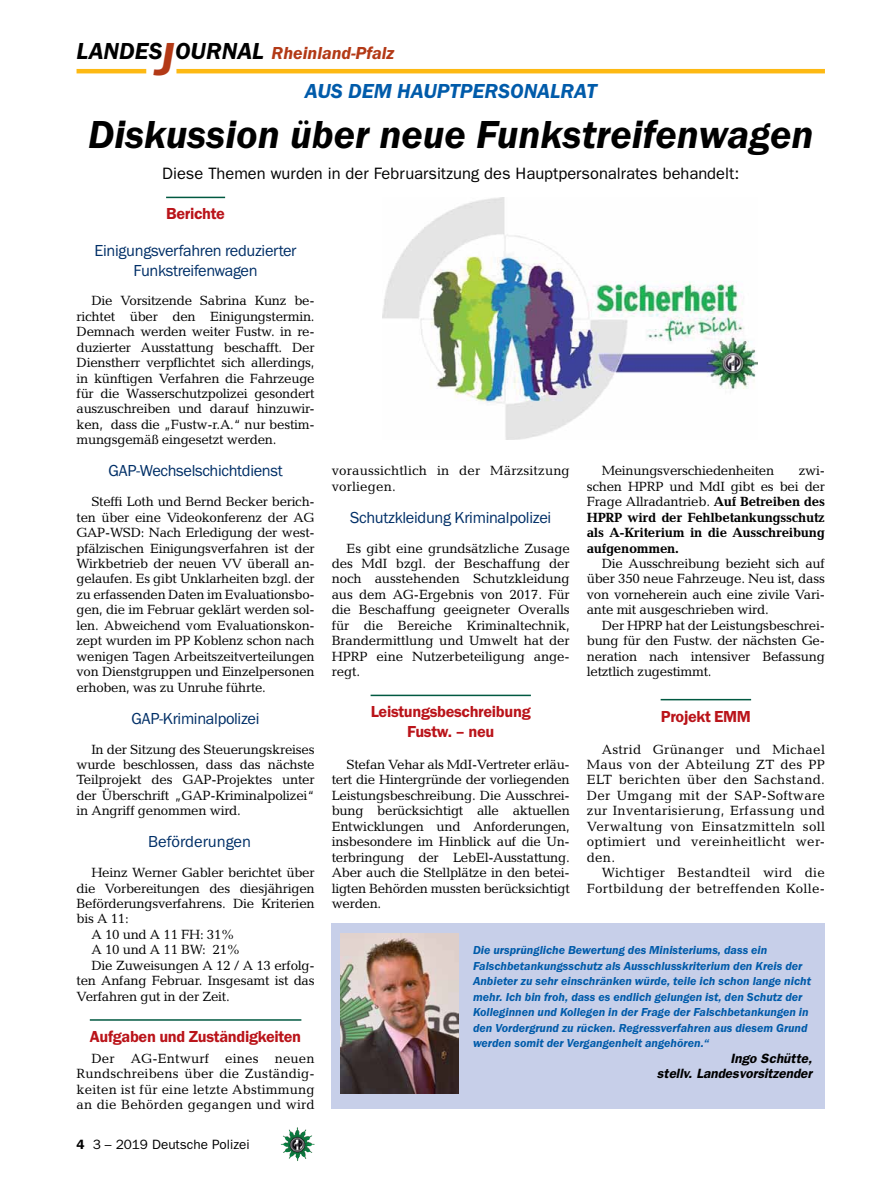
<style>
.page{position:relative;width:893px;height:1191px;background:#fff}
.page>*{position:absolute;margin:0;border:0;box-sizing:border-box;transform-origin:0 0}
.t1{font:italic 600 40.5px "Franklin Gothic Itc T";color:#000}
.t2{font:italic 600 21px "Franklin Gothic Itc T";color:#005baa}
.t3{font:italic 600 18px "Franklin Gothic Itc T";color:#b33916}
.t4{font:16.5px/19.5px "Franklin Gothic Itc T";letter-spacing:-.02em;color:#002f67;text-align:center}
.t5{font:600 16.5px/19.5px "Franklin Gothic Itc T";letter-spacing:-.02em;color:#ba141a;text-align:center}
.t6{font:16.5px "Franklin Gothic";color:#000}
.t7{font:16.5px "Franklin Gothic Itc T";color:#002f67}
.t8{font:13.5px/15.5px "Candida";letter-spacing:-.02em;color:#000;text-align:justify}
.t9{font:700 13.5px/15.5px "Candida";letter-spacing:-.02em;color:#000;text-align:justify}
.t10{font:13.5px/15.5px "Candida";letter-spacing:.02em;color:#000;text-align:right}
.t11{font:13.5px/15.5px "Candida";letter-spacing:.01em;color:#000}
.t12{font:italic 600 13.5px/15.5px "Franklin Gothic";color:#000;text-align:right}
.t13{font:13.5px "Franklin Gothic";color:#000}
.t14{font:italic 600 12px/15.5px "Franklin Gothic Itc T";color:#005baa}
.s1{font-size:24px;color:#000}
.s2{font-size:48px}
.s3{font-weight:600}
.s4{font-weight:400}
</style>
<div class="page">
<hr style="left:77px;top:69px;width:69px;height:4px;background:#fdb913">
<hr style="left:176px;top:69px;width:649px;height:4px;background:#fdb913">
<img style="left:281px;top:1128px;width:16px;height:24px">
<div style="left:332px;top:923px;width:493px;height:186px;background:#c7cfe9"></div>
<img style="left:383px;top:197px;width:374px;height:243px">
<hr style="left:166px;top:197px;width:59px;height:1px;background:#005941">
<hr style="left:90px;top:1019px;width:211px;height:1px;background:#005941">
<hr style="left:371px;top:694px;width:160px;height:2px;background:#005941">
<hr style="left:661px;top:699px;width:90px;height:1px;background:#005941">
<img style="left:340px;top:933px;width:118px;height:160px">
<h3 class="t3" style="left:77px;top:42px;width:319px"><span class="s1">LANDES</span><span class="s2">J</span><span class="s1">OURNAL</span> Rheinland-Pfalz</h3>
<h2 class="t2" style="left:305px;top:79px;width:14px">aus</h2>
<h2 class="t2" style="left:348px;top:79px;width:16px">dem</h2>
<h2 class="t2" style="left:397px;top:79px;width:15px">haup</h2>
<h2 class="t2" style="left:449px;top:79px;width:24px">tpersonalra</h2>
<h2 class="t2" style="left:586px;top:79px;width:12px">t</h2>
<h1 class="t1" style="left:88px;top:111px;width:727px">Diskussion über neue Funkstreifenwagen</h1>
<p class="t6" style="left:162px;top:164px;width:579px">Diese Themen wurden in der Februarsitzung des Hauptpersonalrates behandelt:</p>
<p class="t5" style="left:166px;top:204px;width:60px">Berichte</p>
<p class="t4" style="left:95px;top:241px;width:203px">Einigungsverfahren reduzierter<br>Funkstreifenwagen</p>
<p class="t8" style="left:77px;top:293px;width:240px;text-indent:15px">Die Vorsitzende Sabrina Kunz be&shy;richtet über den Einigungstermin.<br>Demnach werden weiter Fustw. in re&shy;duzierter Ausstattung beschafft. Der Dienstherr verpflichtet sich allerdings, in künftigen Verfahren die Fahrzeuge für die Wasserschutzpolizei gesondert auszuschreiben und darauf hinzuwir&shy;ken, dass die „Fustw-r.A.“ nur bestim&shy;mungsgemäß eingesetzt werden.</p>
<p class="t4" style="left:109px;top:461px;width:176px">GAP-Wechselschichtdienst</p>
<p class="t8" style="left:77px;top:494px;width:240px;text-indent:15px">Steffi Loth und Bernd Becker berich&shy;ten über eine Videokonferenz der AG GAP-WSD: Nach Erledigung der west&shy;pfälzischen Einigungsverfahren ist der Wirkbetrieb der neuen VV überall an&shy;gelaufen. Es gibt Unklarheiten bzgl. der zu erfassenden Daten im Evaluationsbo&shy;gen, die im Februar geklärt werden sol&shy;len. Abweichend vom Evaluationskon&shy;zept wurden im PP Koblenz schon nach wenigen Tagen Arbeitszeitverteilungen von Dienstgruppen und Einzelpersonen erhoben, was zu Unruhe führte.</p>
<p class="t4" style="left:132px;top:708px;width:129px">GAP-Kriminalpolizei</p>
<p class="t8" style="left:77px;top:741px;width:240px;text-indent:15px">In der Sitzung des Steuerungskreises wurde beschlossen, dass das nächste Teilprojekt des GAP-Projektes unter der Überschrift „GAP-Kriminalpolizei“ in Angriff genommen wird.</p>
<p class="t7" style="left:148px;top:832px;width:104px">Beförderungen</p>
<p class="t8" style="left:91px;top:865px;width:225px">Heinz Werner Gabler berichtet über</p>
<p class="t8" style="left:77px;top:880px;width:240px">die Vorbereitungen des diesjährigen</p>
<p class="t8" style="left:77px;top:895px;width:240px">Beförderungsverfahrens. Die Kriterien</p>
<p class="t8" style="left:77px;top:911px;width:54px">bis A 11:</p>
<p class="t8" style="left:91px;top:926px;width:145px">A 10 und A 11 FH: 31%</p>
<p class="t8" style="left:91px;top:942px;width:150px">A 10 und A 11 BW: 21%</p>
<p class="t8" style="left:91px;top:957px;width:225px">Die Zuweisungen A 12 / A 13 erfolg-</p>
<p class="t8" style="left:77px;top:973px;width:240px">ten Anfang Februar. Insgesamt ist das</p>
<p class="t8" style="left:77px;top:988px;width:155px">Verfahren gut in der Zeit.</p>
<p class="t5" style="left:90px;top:1026px;width:213px">Aufgaben und Zuständigkeiten</p>
<p class="t8" style="left:77px;top:1050px;width:240px;text-indent:15px">Der AG-Entwurf eines neuen Rundschreibens über die Zuständig&shy;keiten ist für eine letzte Abstimmung an die Behörden gegangen und wird</p>
<p class="t13" style="left:77px;top:1136px;width:175px"><span class="s3">4</span> 3 – 2019 Deutsche Polizei</p>
<p class="t11" style="left:332px;top:463px;width:240px">voraussichtlich in der Märzsitzung vorliegen.</p>
<p class="t4" style="left:350px;top:507px;width:203px">Schutzkleidung Kriminalpolizei</p>
<p class="t8" style="left:332px;top:540px;width:240px;text-indent:15px">Es gibt eine grundsätzliche Zusage des MdI bzgl. der Beschaffung der noch ausstehenden Schutzkleidung aus dem AG-Ergebnis von 2017. Für die Beschaffung geeigneter Overalls für die Bereiche Kriminaltechnik, Brandermittlung und Umwelt hat der HPRP eine Nutzerbeteiligung ange&shy;regt.</p>
<p class="t5" style="left:371px;top:702px;width:161px">Leistungsbeschreibung<br>Fustw. – neu</p>
<p class="t8" style="left:332px;top:756px;width:240px;text-indent:15px">Stefan Vehar als MdI-Vertreter erläu&shy;tert die Hintergründe der vorliegenden Leistungsbeschreibung. Die Ausschrei&shy;bung berücksichtigt alle aktuellen Entwicklungen und Anforderungen, insbesondere im Hinblick auf die Un&shy;terbringung der LebEl-Ausstattung.<br>Aber auch die Stellplätze in den betei&shy;ligten Behörden mussten berücksichtigt werden.</p>
<p class="t8" style="left:602px;top:463px;width:174px">Meinungsverschiedenheiten</p>
<p class="t9" style="left:587px;top:463px;width:240px;text-indent:212px"><span class="s4">zwi&shy;schen HPRP und MdI gibt es bei der Frage Allradantrieb.</span> Auf Betreiben des HPRP wird der Fehlbetankungsschutz als A-Kriterium in die Ausschreibung aufgenommen.</p>
<p class="t8" style="left:587px;top:556px;width:240px;text-indent:15px">Die Ausschreibung bezieht sich auf über 350 neue Fahrzeuge. Neu ist, dass von vorneherein auch eine zivile Vari&shy;ante mit ausgeschrieben wird.</p>
<p class="t8" style="left:587px;top:617px;width:240px;text-indent:15px">Der HPRP hat der Leistungsbeschrei&shy;bung für den Fustw. der nächsten Ge&shy;neration nach intensiver Befassung letztlich zugestimmt.</p>
<p class="t5" style="left:661px;top:706px;width:92px">Projekt EMM</p>
<p class="t8" style="left:587px;top:741px;width:240px;text-indent:15px">Astrid Grünanger und Michael Maus von der Abteilung ZT des PP ELT berichten über den Sachstand.<br>Der Umgang mit der SAP-Software zur Inventarisierung, Erfassung und Verwaltung von Einsatzmitteln soll optimiert und vereinheitlicht wer&shy;den.</p>
<p class="t10" style="left:587px;top:864px;width:240px">Wichtiger Bestandteil wird die<br>Fortbildung der betreffenden Kolle-</p>
<p class="t14" style="left:473px;top:942px;width:340px">Die ursprüngliche Bewertung des Ministeriums, dass ein Falschbetankungsschutz als Ausschlusskriterium den Kreis der Anbieter zu sehr einschränken würde, teile ich schon lange nicht mehr. Ich bin froh, dass es endlich gelungen ist, den Schutz der Kolleginnen und Kollegen in der Frage der Falschbetankungen in den Vordergrund zu rücken. Regressverfahren aus diesem Grund werden somit der Vergangenheit angehören.“</p>
<p class="t12" style="left:657px;top:1050px;width:157px">Ingo Schütte,<br>stellv. Landesvorsitzender</p>
</div>
